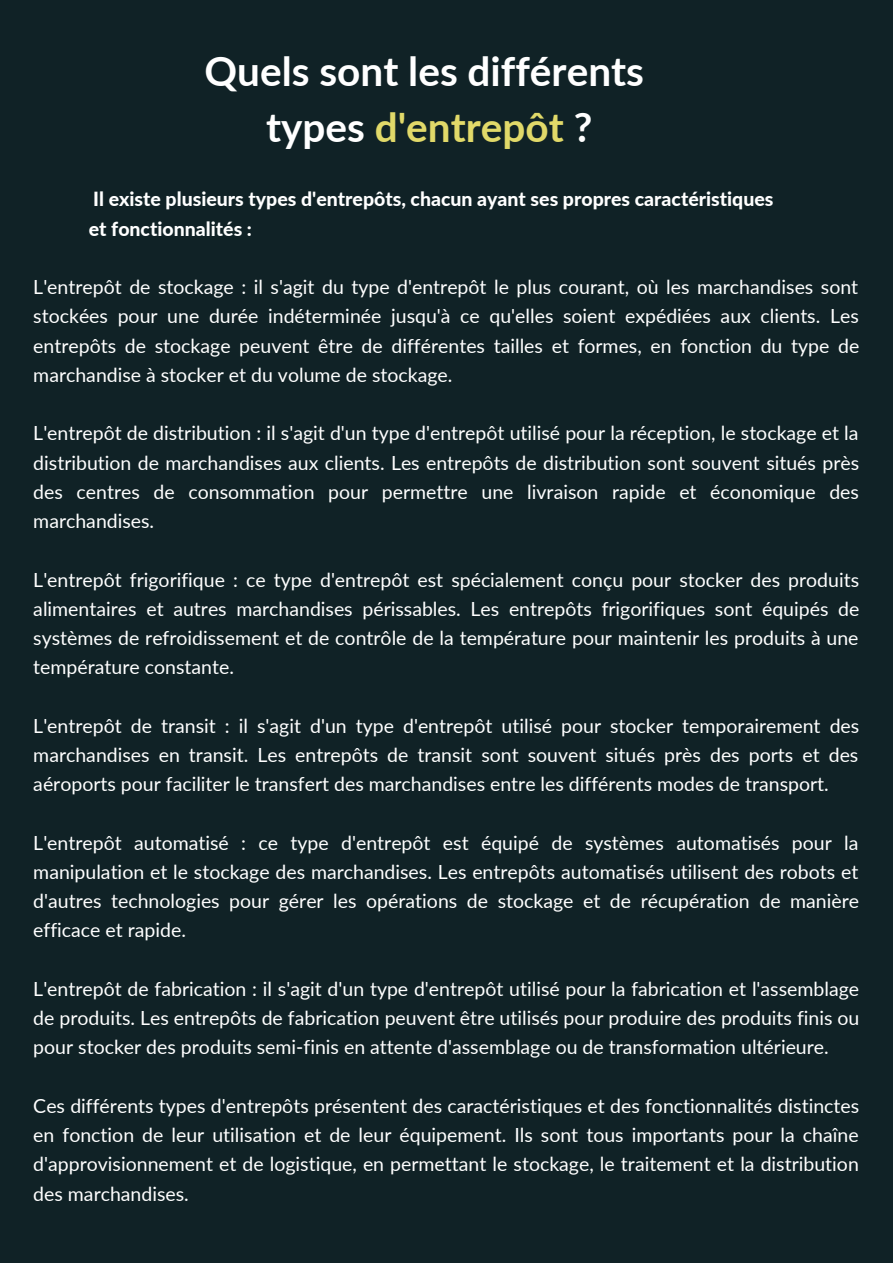
<style>
.page{position:relative;width:893px;height:1264px;background:#fff}
.page>*{position:absolute;margin:0;border:0;box-sizing:border-box;transform-origin:0 0}
.t1{font:700 40.5px "Lato";color:#fff}
.t2{font:700 40.5px "Lato";color:#e1d969}
.t3{font:19.5px/29.2px "Lato";color:#fff;text-align:justify}
.t4{font:800 19.5px "Lato";color:#fff}
.s1{color:#fff}
</style>
<div class="page">
<div style="left:0;top:0;width:892px;height:1262px;background:#102226"></div>
<p class="t1" style="left:204px;top:46px;width:441px">Quels sont les différents</p>
<p class="t2" style="left:266px;top:102px;width:328px"><span class="s1">types</span> d'entrepôt <span class="s1">?</span></p>
<p class="t4" style="left:93px;top:187px;width:681px">Il existe plusieurs types d'entrepôts, chacun ayant ses propres caractéristiques</p>
<p class="t4" style="left:89px;top:216px;width:165px">et fonctionnalités :</p>
<p class="t3" style="left:33px;top:272px;width:827px">L'entrepôt de stockage : il s'agit du type d'entrepôt le plus courant, où les marchandises sont stockées pour une durée indéterminée jusqu'à ce qu'elles soient expédiées aux clients. Les entrepôts de stockage peuvent être de différentes tailles et formes, en fonction du type de marchandise à stocker et du volume de stockage.</p>
<p class="t3" style="left:33px;top:418px;width:827px">L'entrepôt de distribution : il s'agit d'un type d'entrepôt utilisé pour la réception, le stockage et la distribution de marchandises aux clients. Les entrepôts de distribution sont souvent situés près des centres de consommation pour permettre une livraison rapide et économique des marchandises.</p>
<p class="t3" style="left:33px;top:564px;width:827px">L'entrepôt frigorifique : ce type d'entrepôt est spécialement conçu pour stocker des produits alimentaires et autres marchandises périssables. Les entrepôts frigorifiques sont équipés de systèmes de refroidissement et de contrôle de la température pour maintenir les produits à une température constante.</p>
<p class="t3" style="left:33px;top:710px;width:827px">L'entrepôt de transit : il s'agit d'un type d'entrepôt utilisé pour stocker temporairement des marchandises en transit. Les entrepôts de transit sont souvent situés près des ports et des aéroports pour faciliter le transfert des marchandises entre les différents modes de transport.</p>
<p class="t3" style="left:33px;top:827px;width:827px">L'entrepôt automatisé : ce type d'entrepôt est équipé de systèmes automatisés pour la manipulation et le stockage des marchandises. Les entrepôts automatisés utilisent des robots et d'autres technologies pour gérer les opérations de stockage et de récupération de manière efficace et rapide.</p>
<p class="t3" style="left:33px;top:973px;width:827px">L'entrepôt de fabrication : il s'agit d'un type d'entrepôt utilisé pour la fabrication et l'assemblage de produits. Les entrepôts de fabrication peuvent être utilisés pour produire des produits finis ou pour stocker des produits semi-finis en attente d'assemblage ou de transformation ultérieure.</p>
<p class="t3" style="left:33px;top:1090px;width:827px">Ces différents types d'entrepôts présentent des caractéristiques et des fonctionnalités distinctes en fonction de leur utilisation et de leur équipement. Ils sont tous importants pour la chaîne d'approvisionnement et de logistique, en permettant le stockage, le traitement et la distribution des marchandises.</p>
</div>
